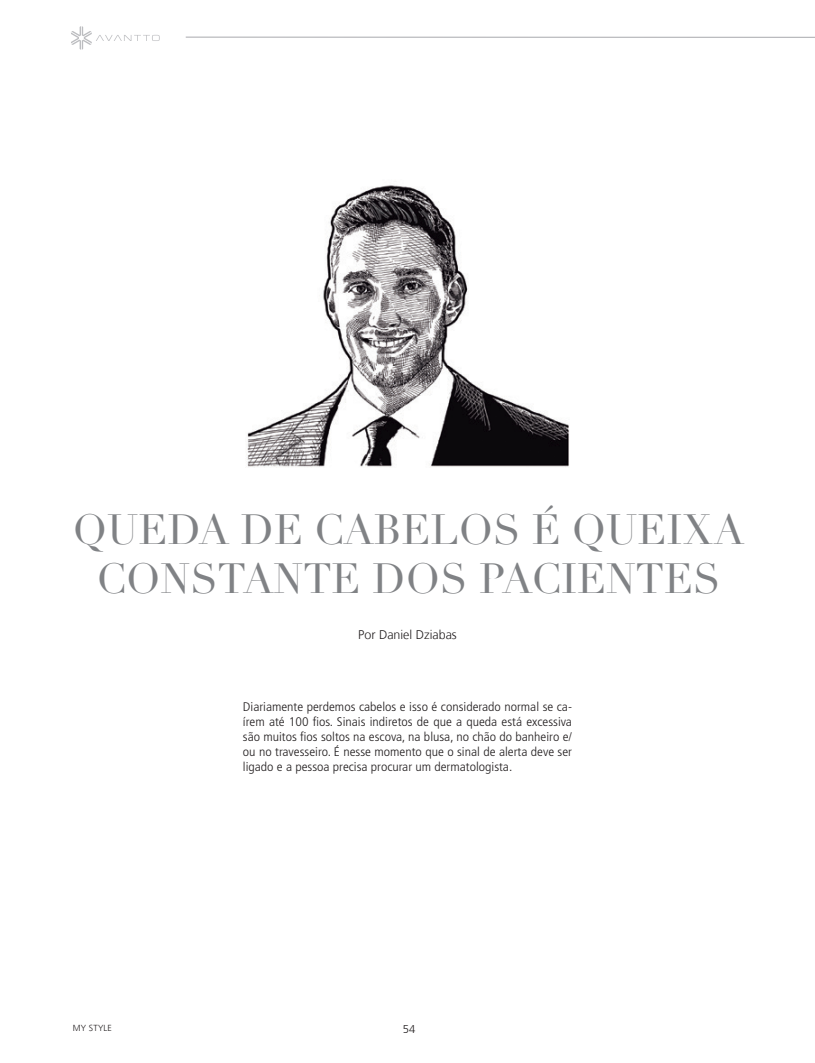
<style>
.page{position:relative;width:815px;height:1063px;background:#fff}
.page>*{position:absolute;margin:0;border:0;box-sizing:border-box;transform-origin:0 0}
.t1{font:41.25px/48.8px "Didot";color:#808285;text-align:center}
.t2{font:300 condensed 12.5px/15px "Frutiger LT Std";color:#231f20;text-align:justify;scale:1.09 1}
.t3{font:12.5px "Frutiger 45 Light Embed";color:#231f20}
.t4{font:11.25px "Frutiger 45 Light Embed";color:#231f20}
.t5{font:8.75px "Frutiger 45 Light Embed";letter-spacing:.02em;color:#231f20}
</style>
<div class="page">
<svg style="left:71px;top:26px;width:89px;height:24px"></svg>
<hr style="left:186px;top:37px;width:629px;height:1px;background:#a8a9ad">
<img style="left:247px;top:185px;width:322px;height:282px">
<h1 class="t1" style="left:73px;top:507px;width:673px">QUEDA DE CABELOS É QUEIXA<br>CONSTANTE DOS PACIENTES</h1>
<p class="t3" style="left:358px;top:628px;width:100px">Por Daniel Dziabas</p>
<p class="t2" style="left:243px;top:699px;width:303px">Diariamente perdemos cabelos e isso é considerado normal se ca&shy;írem até 100 fios. Sinais indiretos de que a queda está excessiva são muitos fios soltos na escova, na blusa, no chão do banheiro e/ ou no travesseiro. É nesse momento que o sinal de alerta deve ser ligado e a pessoa precisa procurar um dermatologista.</p>
<p class="t5" style="left:73px;top:1023px;width:41px">MY STYLE</p>
<p class="t4" style="left:403px;top:1022px;width:14px">54</p>
</div>
